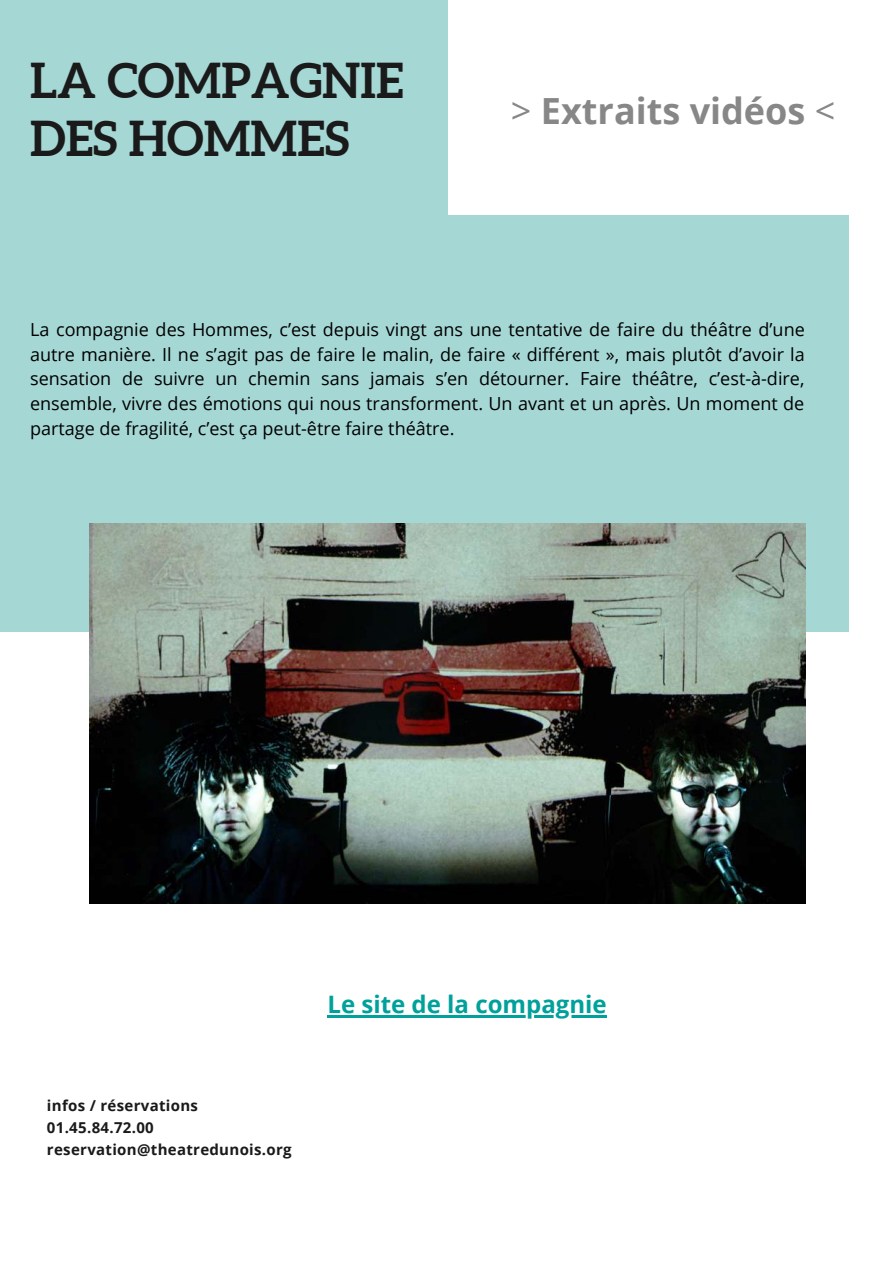
<style>
.page{position:relative;width:894px;height:1264px;background:#fff}
.page>*{position:absolute;margin:0;border:0;box-sizing:border-box;transform-origin:0 0}
.t1{font:700 48px/58.5px "Aleo";color:#1a1a1a}
.t2{font:700 36px "Open Sans";color:#878787}
.t3{font:700 24px "Open Sans";color:#00a19b}
.t4{font:18px/24.8px "Open Sans";color:#000;text-align:justify}
.t5{font:700 15px/22.4px "Open Sans";letter-spacing:.02em;color:#1a1a1a}
.s1{font-weight:400}
</style>
<div class="page">
<div style="left:0;top:215px;width:848px;height:417px;background:#a5d7d5"></div>
<div style="left:0;top:0;width:447px;height:225px;background:#a5d7d5"></div>
<img style="left:89px;top:523px;width:715px;height:380px">
<hr style="left:327px;top:1014px;width:279px;height:3px;background:#00a19b">
<h1 class="t1" style="left:30px;top:51px;width:375px">LA COMPAGNIE<br>DES HOMMES</h1>
<h2 class="t2" style="left:511px;top:85px;width:326px"><span class="s1">&gt;</span> Extraits vidéos <span class="s1">&lt;</span></h2>
<p class="t4" style="left:30px;top:316px;width:776px">La compagnie des Hommes, c’est depuis vingt ans une tentative de faire du théâtre d’une autre manière. Il ne s’agit pas de faire le malin, de faire « différent », mais plutôt d’avoir la sensation de suivre un chemin sans jamais s’en détourner. Faire théâtre, c’est-à-dire, ensemble, vivre des émotions qui nous transforment. Un avant et un après. Un moment de partage de fragilité, c’est ça peut-être faire théâtre.</p>
<p class="t5" style="left:47px;top:1093px;width:246px">infos / réservations<br>01.45.84.72.00 reservation@theatredunois.org</p>
<h3 class="t3" style="left:327px;top:986px;width:281px">Le site de la compagnie</h3>
</div>
